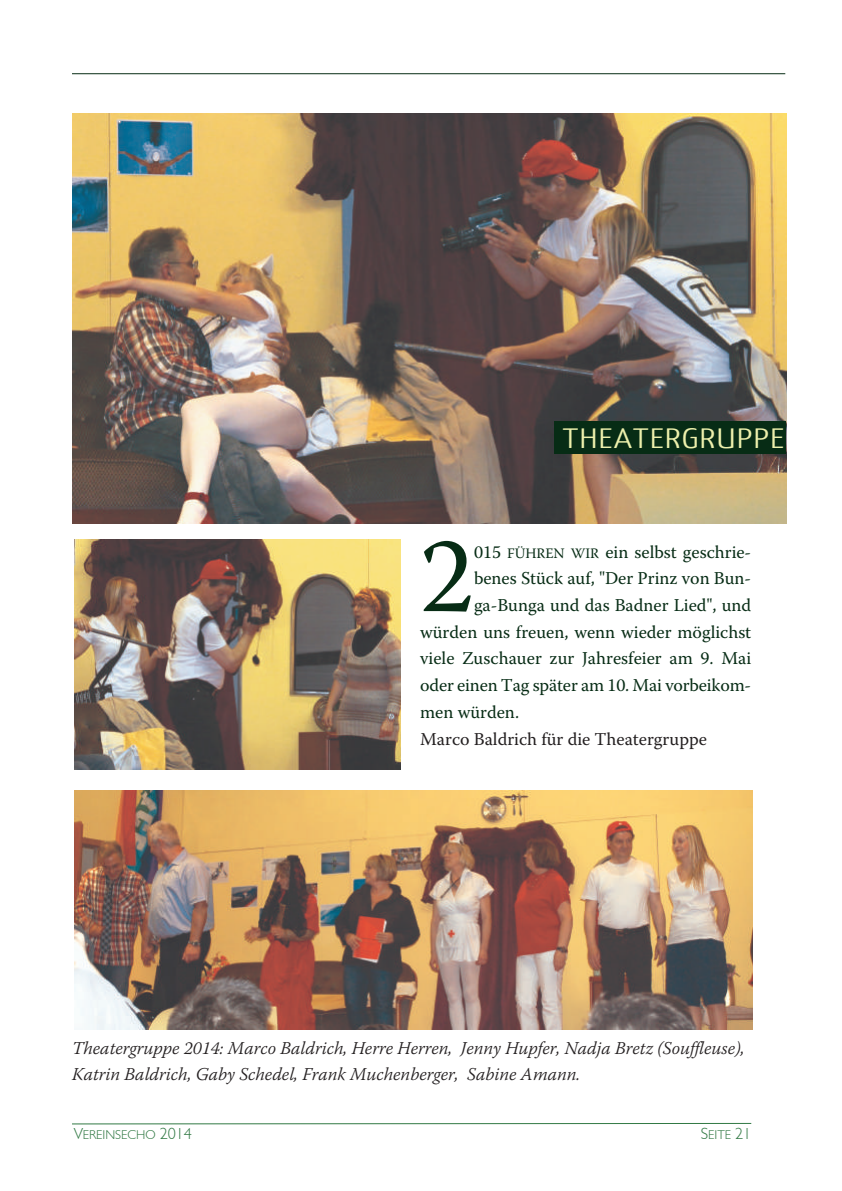
<style>
.page{position:relative;width:842px;height:1191px;background:#fff}
.page>*{position:absolute;margin:0;border:0;box-sizing:border-box;transform-origin:0 0}
.t1{font:107.4px "Warnock Pro";color:#072c15}
.t2{font:300 28px "Yanone Kaffeesatz";letter-spacing:.025em;color:#edf0ac;scale:1.5 1}
.t3{font:18px "Warnock Pro";color:#072c15}
.t4{font:italic 300 18px/26px "Warnock Pro";color:#231f20}
.t5{font:18px "Warnock Pro";color:#231f20}
.t6{font:300 12.8px "Humanist 521 BT";color:#317944}
.s1{font-size:14.4px}
.s2{font-size:16px}
</style>
<div class="page">
<hr style="left:72px;top:1123px;width:679px;height:1px;background:#317944">
<hr style="left:72px;top:73px;width:713px;height:1px;background:#072c15">
<img style="left:72px;top:113px;width:715px;height:411px">
<img style="left:74px;top:539px;width:326px;height:230px">
<div style="left:555px;top:421px;width:230px;height:33px;background:#072c15"></div>
<img style="left:74px;top:790px;width:678px;height:239px">
<h2 class="t2" style="left:563px;top:427px;width:149px">THEATERGRUPPE</h2>
<h1 class="t1" style="left:420px;top:532px;width:55px">2</h1>
<p class="t3" style="left:474px;top:544px;width:279px">015 <span class="s1">FÜHREN WIR</span> ein selbst geschrie-</p>
<p class="t3" style="left:474px;top:571px;width:279px">benes Stück auf, "Der Prinz von Bun-</p>
<p class="t3" style="left:474px;top:598px;width:279px">ga-Bunga und das Badner Lied", und</p>
<p class="t3" style="left:420px;top:624px;width:333px">würden uns freuen, wenn wieder möglichst</p>
<p class="t3" style="left:420px;top:651px;width:333px">viele Zuschauer zur Jahresfeier am 9. Mai</p>
<p class="t3" style="left:420px;top:678px;width:333px">oder einen Tag später am 10. Mai vorbeikom-</p>
<p class="t3" style="left:420px;top:704px;width:100px">men würden.</p>
<p class="t5" style="left:420px;top:731px;width:288px">Marco Baldrich für die Theatergruppe</p>
<p class="t4" style="left:72px;top:1037px;width:674px">Theatergruppe 2014: Marco Baldrich, Herre Herren, Jenny Hupfer, Nadja Bretz (Souffleuse),<br>Katrin Baldrich, Gaby Schedel, Frank Muchenberger, Sabine Amann.</p>
<p class="t6" style="left:74px;top:1129px;width:119px"><span class="s2">V</span>EREINSECHO <span class="s2">2014</span></p>
<p class="t6" style="left:701px;top:1129px;width:52px"><span class="s2">S</span>EITE <span class="s2">21</span></p>
</div>
